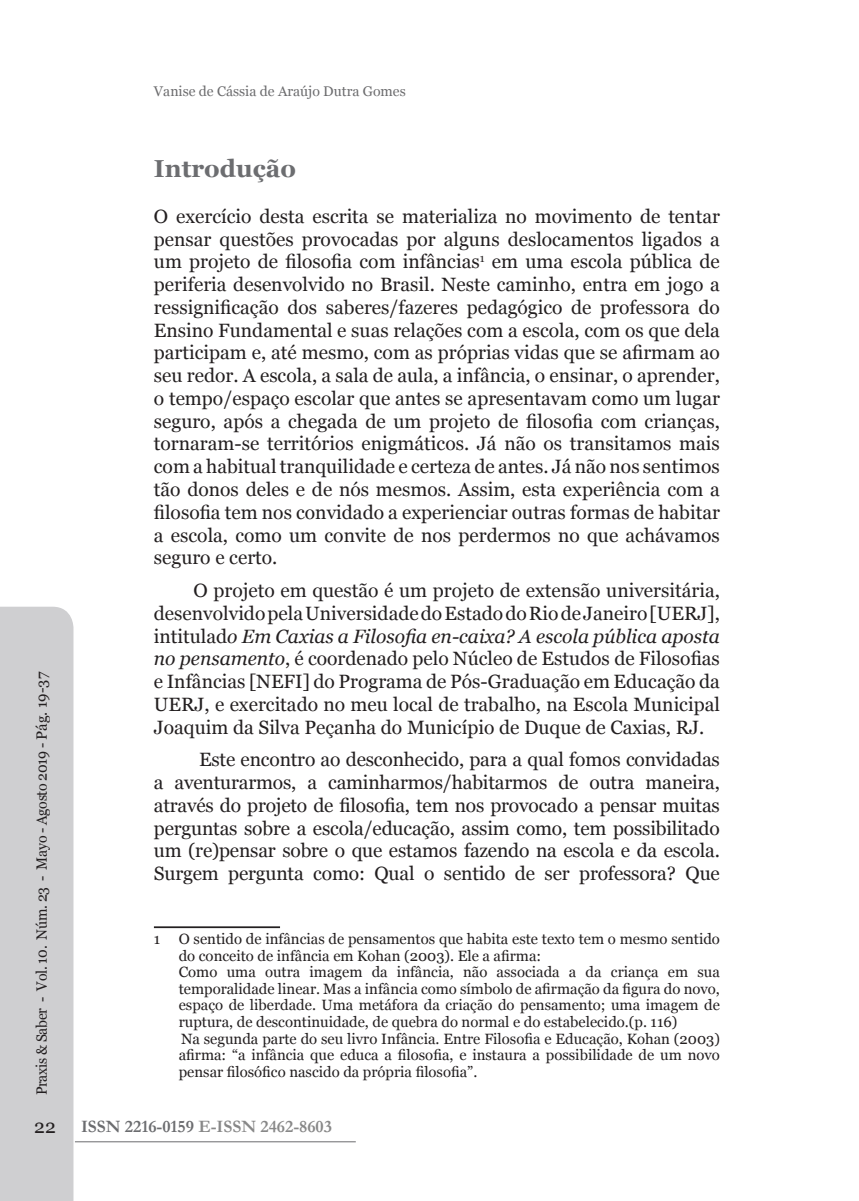
<style>
.page{position:relative;width:859px;height:1201px;background:#fff}
.page>*{position:absolute;margin:0;border:0;box-sizing:border-box;transform-origin:0 0}
.t1{font:700 24.5px "Georgia";color:#6c6d70}
.t2{font:19.25px/22.8px "Georgia";color:#231f20;text-align:justify}
.t3{font:600 17.5px "Garamond";color:#888}
.t4{font:14.88px/16.6px "Georgia";color:#231f20}
.t5{font:14.88px "Georgia";letter-spacing:-.02em;color:#231f20;scale:.95 1}
.t6{font:14px "Georgia";color:#6c6c6e}
.s1{font-style:italic}
.s2{color:#6c6d70}
</style>
<div class="page">
<div style="left:0;top:606px;width:73px;height:594px;background:#cfcfd1"></div>
<hr style="left:75px;top:1141px;width:280px;height:1px;background:#6c6c6e">
<hr style="left:154px;top:926px;width:126px;height:2px;background:#231f20">
<p class="t5" style="left:33px;top:1095px;width:447px;rotate:-90deg">Praxis &amp; Saber - Vol. 10. Núm. 23 - Mayo - Agosto 2019 - Pág. 19-37</p>
<p class="t6" style="left:154px;top:82px;width:253px">Vanise de Cássia de Araújo Dutra Gomes</p>
<p class="t1" style="left:154px;top:153px;width:143px">Introdução</p>
<p class="t2" style="left:154px;top:205px;width:567px">O exercício desta escrita se materializa no movimento de tentar pensar questões provocadas por alguns deslocamentos ligados a um projeto de filosofia com infâncias<sup>1</sup> em uma escola pública de periferia desenvolvido no Brasil. Neste caminho, entra em jogo a ressignificação dos saberes/fazeres pedagógico de professora do Ensino Fundamental e suas relações com a escola, com os que dela participam e, até mesmo, com as próprias vidas que se afirmam ao seu redor. A escola, a sala de aula, a infância, o ensinar, o aprender, o tempo/espaço escolar que antes se apresentavam como um lugar seguro, após a chegada de um projeto de filosofia com crianças, tornaram-se territórios enigmáticos. Já não os transitamos mais com a habitual tranquilidade e certeza de antes. Já não nos sentimos tão donos deles e de nós mesmos. Assim, esta experiência com a filosofia tem nos convidado a experienciar outras formas de habitar a escola, como um convite de nos perdermos no que achávamos seguro e certo.</p>
<p class="t2" style="left:154px;top:579px;width:567px;text-indent:40px">O projeto em questão é um projeto de extensão universitária, desenvolvido pela Universidade do Estado do Rio de Janeiro [UERJ], intitulad<span class="s1">o Em Caxias a Filosofia en-caixa? A escola pública aposta no pensamento</span>, é coordenado pelo Núcleo de Estudos de Filosofias e Infâncias [NEFI] do Programa de Pós-Graduação em Educação da UERJ, e exercitado no meu local de trabalho, na Escola Municipal Joaquim da Silva Peçanha do Município de Duque de Caxias, RJ.</p>
<p class="t2" style="left:154px;top:748px;width:567px;text-indent:45px">Este encontro ao desconhecido, para a qual fomos convidadas a aventurarmos, a caminharmos/habitarmos de outra maneira, através do projeto de filosofia, tem nos provocado a pensar muitas perguntas sobre a escola/educação, assim como, tem possibilitado um (re)pensar sobre o que estamos fazendo na escola e da escola.<br>Surgem pergunta como: Qual o sentido de ser professora? Que</p>
<p class="t4" style="left:179px;top:930px;width:542px;text-indent:-25px">1 O sentido de infâncias de pensamentos que habita este texto tem o mesmo sentido do conceito de infância em Kohan (2003). Ele a afirma:<br>Como uma outra imagem da infância, não associada a da criança em sua temporalidade linear. Mas a infância como símbolo de afirmação da figura do novo, espaço de liberdade. Uma metáfora da criação do pensamento; uma imagem de ruptura, de descontinuidade, de quebra do normal e do estabelecido.(p. 116)<br>Na segunda parte do seu livro Infância. Entre Filosofia e Educação, Kohan (2003) afirma: “a infância que educa a filosofia, e instaura a possibilidade de um novo pensar filosófico nascido da própria filosofia”.</p>
<p class="t2" style="left:34px;top:1115px;width:23px">22</p>
<p class="t3" style="left:81px;top:1114px;width:252px"><span class="s2">ISSN 2216-0159</span> E-ISSN 2462-8603</p>
</div>
